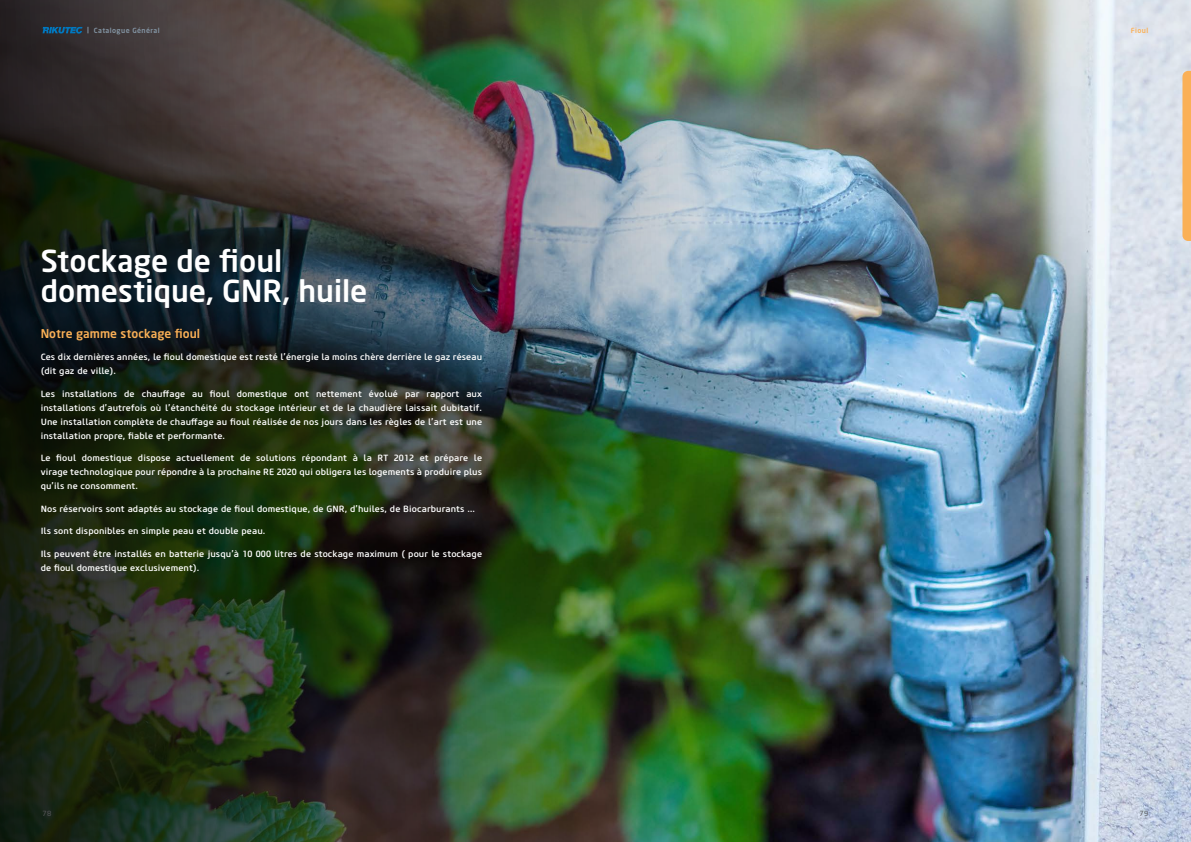
<style>
.page{position:relative;width:1191px;height:842px;background:#fff}
.page>*{position:absolute;margin:0;border:0;box-sizing:border-box;transform-origin:0 0}
.t1{font:500 30px/30px "Neo Sans Std";color:#fff}
.t2{font:500 12px "Neo Sans Std";letter-spacing:.01em;color:#fab056}
.t3{font:500 9px/14px "Core Sans M55";letter-spacing:.01em;color:#fff}
.t4{font:500 7px "Neo Sans Std";letter-spacing:.06em;color:#8496a5}
.t5{font:500 7px "Neo Sans Std";letter-spacing:.06em;color:#fab056}
.t6{font:7px "Neo Sans Std";color:#57585a}
</style>
<div class="page">
<img style="left:0;top:0;width:1191px;height:842px">
<img style="left:0;top:124px;width:592px;height:569px">
<svg style="left:43px;top:27px;width:39px;height:7px"></svg>
<svg style="left:1182px;top:71px;width:9px;height:170px;background:#f8b35f"></svg>
<p class="t4" style="left:87px;top:26px;width:74px">| Catalogue Général</p>
<h1 class="t1" style="left:41px;top:245px;width:328px">Stockage de fioul domestique, GNR, huile</h1>
<h2 class="t2" style="left:41px;top:325px;width:161px">Notre gamme stockage fioul</h2>
<p class="t3" style="left:41px;top:350px;width:443px">Ces dix dernières années, le fioul domestique est resté l’énergie la moins chère derrière le gaz réseau (dit gaz de ville).</p>
<p class="t3" style="left:41px;top:387px;width:443px;text-align:justify">Les installations de chauffage au fioul domestique ont nettement évolué par rapport aux installations d’autrefois où l’étanchéité du stockage intérieur et de la chaudière laissait dubitatif.<br>Une installation complète de chauffage au fioul réalisée de nos jours dans les règles de l’art est une installation propre, fiable et performante.</p>
<p class="t3" style="left:41px;top:451px;width:443px;text-align:justify">Le fioul domestique dispose actuellement de solutions répondant à la RT 2012 et prépare le virage technologique pour répondre à la prochaine RE 2020 qui obligera les logements à produire plus qu’ils ne consomment.</p>
<p class="t3" style="left:41px;top:502px;width:436px">Nos réservoirs sont adaptés au stockage de fioul domestique, de GNR, d’huiles, de Biocarburants …</p>
<p class="t3" style="left:41px;top:524px;width:226px">Ils sont disponibles en simple peau et double peau.</p>
<p class="t3" style="left:41px;top:547px;width:443px">Ils peuvent être installés en batterie jusqu’à 10 000 litres de stockage maximum ( pour le stockage de fioul domestique exclusivement).</p>
<p class="t6" style="left:43px;top:809px;width:10px">78</p>
<p class="t5" style="left:1130px;top:26px;width:19px">Fioul</p>
<p class="t6" style="left:1139px;top:809px;width:10px">79</p>
</div>
